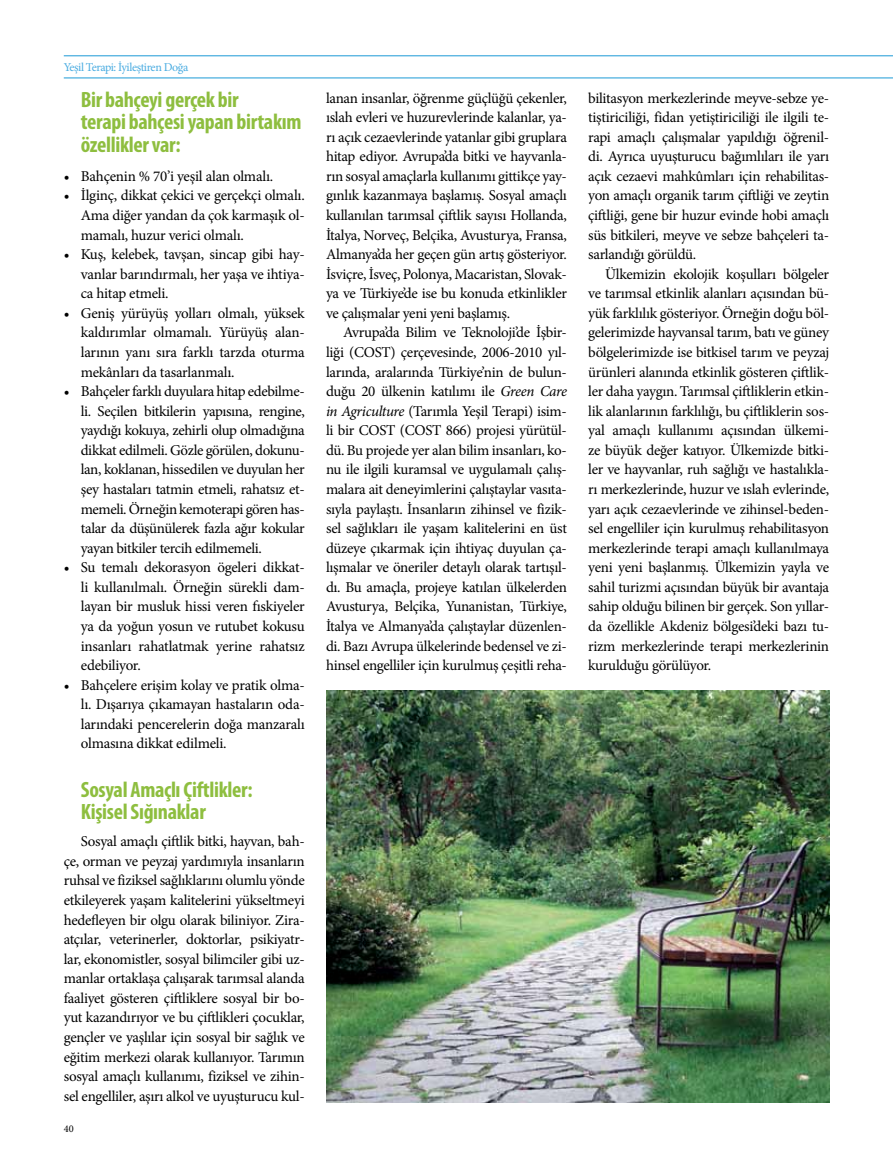
<style>
.page{position:relative;width:893px;height:1170px;background:#fff}
.page>*{position:absolute;margin:0;border:0;box-sizing:border-box;transform-origin:0 0}
.t1{font:700 condensed 22.2px/22.2px "Myriad Pro";letter-spacing:-.015em;color:#8ebe3f}
.t2{font:15px/19.5px "Minion Pro";letter-spacing:-.02em;color:#000;text-align:justify}
.t3{font:12px "Minion Pro";letter-spacing:-.035em;color:#4aace1}
.t4{font:10.35px "Minion Pro";color:#000}
.s1{font-style:italic}
</style>
<div class="page">
<hr style="left:64px;top:78px;width:829px;height:1px;background:#1c9ad6">
<hr style="left:64px;top:56px;width:829px;height:1px;background:#1c9ad6">
<img style="left:326px;top:690px;width:503px;height:412px">
<p class="t3" style="left:64px;top:59px;width:126px">Yeşil Terapi: İyileştiren Doğa</p>
<h1 class="t1" style="left:81px;top:88px;width:222px">Bir bahçeyi gerçek bir<br>terapi bahçesi yapan birtakım özellikler var:</h1>
<p class="t2" style="left:64px;top:166px;width:211px">• Bahçenin % 70’i yeşil alan olmalı.</p>
<p class="t2" style="left:81px;top:186px;width:225px;text-indent:-17px">• İlginç, dikkat çekici ve gerçekçi olmalı.<br>Ama diğer yandan da çok karmaşık ol&shy;mamalı, huzur verici olmalı.</p>
<p class="t2" style="left:81px;top:244px;width:225px;text-indent:-17px">• Kuş, kelebek, tavşan, sincap gibi hay&shy;vanlar barındırmalı, her yaşa ve ihtiya&shy;ca hitap etmeli.</p>
<p class="t2" style="left:81px;top:303px;width:225px;text-indent:-17px">• Geniş yürüyüş yolları olmalı, yüksek kaldırımlar olmamalı. Yürüyüş alan&shy;larının yanı sıra farklı tarzda oturma mekânları da tasarlanmalı.</p>
<p class="t2" style="left:81px;top:381px;width:225px;text-indent:-17px">• Bahçeler farklı duyulara hitap edebilme&shy;li. Seçilen bitkilerin yapısına, rengine, yaydığı kokuya, zehirli olup olmadığına dikkat edilmeli. Gözle görülen, dokunu&shy;lan, koklanan, hissedilen ve duyulan her şey hastaları tatmin etmeli, rahatsız et&shy;memeli. Örneğin kemoterapi gören has&shy;talar da düşünülerek fazla ağır kokular yayan bitkiler tercih edilmemeli.</p>
<p class="t2" style="left:81px;top:557px;width:225px;text-indent:-17px">• Su temalı dekorasyon ögeleri dikkat&shy;li kullanılmalı. Örneğin sürekli dam&shy;layan bir musluk hissi veren fıskiyeler ya da yoğun yosun ve rutubet kokusu insanları rahatlatmak yerine rahatsız edebiliyor.</p>
<p class="t2" style="left:81px;top:675px;width:225px;text-indent:-17px">• Bahçelere erişim kolay ve pratik olma&shy;lı. Dışarıya çıkamayan hastaların oda&shy;larındaki pencerelerin doğa manzaralı olmasına dikkat edilmeli.</p>
<h1 class="t1" style="left:81px;top:778px;width:173px">Sosyal Amaçlı Çiftlikler:<br>Kişisel Sığınaklar</h1>
<p class="t2" style="left:64px;top:831px;width:242px;text-indent:17px">Sosyal amaçlı çiftlik bitki, hayvan, bah&shy;çe, orman ve peyzaj yardımıyla insanların ruhsal ve fiziksel sağlıklarını olumlu yönde etkileyerek yaşam kalitelerini yükseltmeyi hedefleyen bir olgu olarak biliniyor. Zira&shy;atçılar, veterinerler, doktorlar, psikiyatr&shy;lar, ekonomistler, sosyal bilimciler gibi uz&shy;manlar ortaklaşa çalışarak tarımsal alanda faaliyet gösteren çiftliklere sosyal bir bo&shy;yut kazandırıyor ve bu çiftlikleri çocuklar, gençler ve yaşlılar için sosyal bir sağlık ve eğitim merkezi olarak kullanıyor. Tarımın sosyal amaçlı kullanımı, fiziksel ve zihin&shy;sel engelliler, aşırı alkol ve uyuşturucu kul-</p>
<p class="t4" style="left:64px;top:1121px;width:11px">40</p>
<p class="t2" style="left:326px;top:88px;width:242px">lanan insanlar, öğrenme güçlüğü çekenler, ıslah evleri ve huzurevlerinde kalanlar, ya&shy;rı açık cezaevlerinde yatanlar gibi gruplara hitap ediyor. Avrupa’da bitki ve hayvanla&shy;rın sosyal amaçlarla kullanımı gittikçe yay&shy;gınlık kazanmaya başlamış. Sosyal amaçlı kullanılan tarımsal çiftlik sayısı Hollanda, İtalya, Norveç, Belçika, Avusturya, Fransa, Almanya’da her geçen gün artış gösteriyor.<br>İsviçre, İsveç, Polonya, Macaristan, Slovak&shy;ya ve Türkiye’de ise bu konuda etkinlikler ve çalışmalar yeni yeni başlamış.</p>
<p class="t2" style="left:326px;top:323px;width:242px;text-indent:17px">Avrupa’da Bilim ve Teknoloji’de İşbir&shy;liği (COST) çerçevesinde, 2006-2010 yıl&shy;larında, aralarında Türkiye’nin de bulun&shy;duğu 20 ülkenin katılımı ile <span class="s1">Green Care in Agriculture</span> (Tarımla Yeşil Terapi) isim&shy;li bir COST (COST 866) projesi yürütül&shy;dü. Bu projede yer alan bilim insanları, ko&shy;nu ile ilgili kuramsal ve uygulamalı çalış&shy;malara ait deneyimlerini çalıştaylar vasıta&shy;sıyla paylaştı. İnsanların zihinsel ve fizik&shy;sel sağlıkları ile yaşam kalitelerini en üst düzeye çıkarmak için ihtiyaç duyulan ça&shy;lışmalar ve öneriler detaylı olarak tartışıl&shy;dı. Bu amaçla, projeye katılan ülkelerden Avusturya, Belçika, Yunanistan, Türkiye, İtalya ve Almanya’da çalıştaylar düzenlen&shy;di. Bazı Avrupa ülkelerinde bedensel ve zi&shy;hinsel engelliler için kurulmuş çeşitli reha-</p>
<p class="t2" style="left:588px;top:88px;width:242px">bilitasyon merkezlerinde meyve-sebze ye&shy;tiştiriciliği, fidan yetiştiriciliği ile ilgili te&shy;rapi amaçlı çalışmalar yapıldığı öğrenil&shy;di. Ayrıca uyuşturucu bağımlıları ile yarı açık cezaevi mahkûmları için rehabilitas&shy;yon amaçlı organik tarım çiftliği ve zeytin çiftliği, gene bir huzur evinde hobi amaçlı süs bitkileri, meyve ve sebze bahçeleri ta&shy;sarlandığı görüldü.</p>
<p class="t2" style="left:588px;top:264px;width:242px;text-indent:17px">Ülkemizin ekolojik koşulları bölgeler ve tarımsal etkinlik alanları açısından bü&shy;yük farklılık gösteriyor. Örneğin doğu böl&shy;gelerimizde hayvansal tarım, batı ve güney bölgelerimizde ise bitkisel tarım ve peyzaj ürünleri alanında etkinlik gösteren çiftlik&shy;ler daha yaygın. Tarımsal çiftliklerin etkin&shy;lik alanlarının farklılığı, bu çiftliklerin sos&shy;yal amaçlı kullanımı açısından ülkemi&shy;ze büyük değer katıyor. Ülkemizde bitki&shy;ler ve hayvanlar, ruh sağlığı ve hastalıkla&shy;rı merkezlerinde, huzur ve ıslah evlerinde, yarı açık cezaevlerinde ve zihinsel-beden&shy;sel engelliler için kurulmuş rehabilitasyon merkezlerinde terapi amaçlı kullanılmaya yeni yeni başlanmış. Ülkemizin yayla ve sahil turizmi açısından büyük bir avantaja sahip olduğu bilinen bir gerçek. Son yıllar&shy;da özellikle Akdeniz bölgesi’deki bazı tu&shy;rizm merkezlerinde terapi merkezlerinin kurulduğu görülüyor.</p>
</div>
